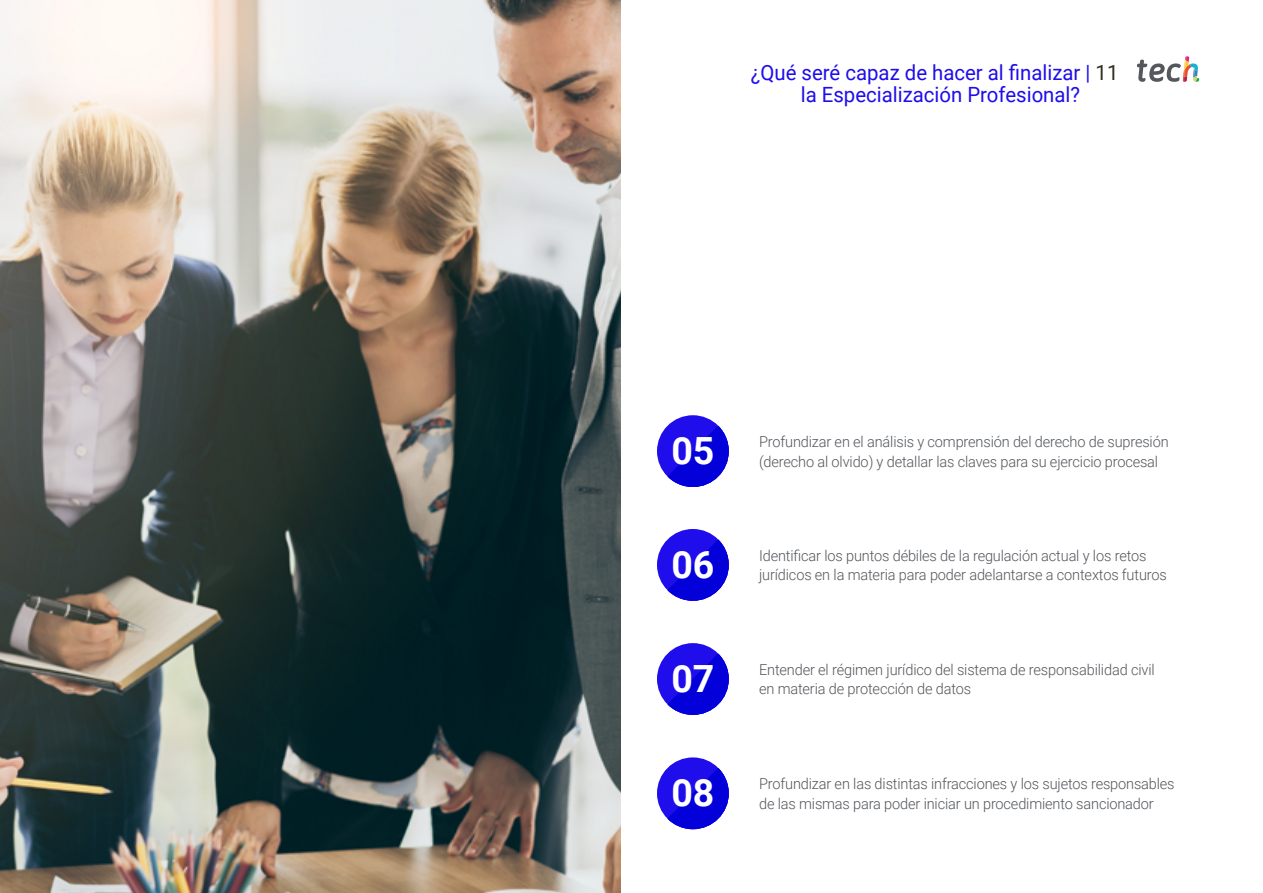
<style>
.page{position:relative;width:1263px;height:893px;background:#fff}
.page>*{position:absolute;margin:0;border:0;box-sizing:border-box;transform-origin:0 0}
.t1{font:700 37.5px "Roboto";color:#fff}
.t2{font:21px/22.5px "Roboto";color:#1f0dec;text-align:center}
.t3{font:300 15px/19.5px "Roboto";letter-spacing:-.01em;color:#52555b}
.s1{color:#312e20}
</style>
<div class="page">
<div style="left:657px;top:529px;width:72px;height:72px;background:#1f0dec;border-radius:50%"></div>
<svg style="left:667px;top:539px;width:62px;height:62px"></svg>
<div style="left:657px;top:757px;width:72px;height:72px;background:#1f0dec;border-radius:50%"></div>
<svg style="left:667px;top:768px;width:62px;height:61px"></svg>
<div style="left:657px;top:643px;width:72px;height:72px;background:#1f0dec;border-radius:50%"></div>
<svg style="left:667px;top:654px;width:62px;height:61px"></svg>
<div style="left:657px;top:415px;width:72px;height:72px;background:#1f0dec;border-radius:50%"></div>
<svg style="left:667px;top:426px;width:62px;height:61px"></svg>
<img style="left:0;top:0;width:621px;height:893px">
<svg style="left:1137px;top:56px;width:62px;height:26px"></svg>
<h2 class="t2" style="left:751px;top:60px;width:369px">¿Qué seré capaz de hacer al finalizar | <span class="s1">11 </span>la Especialización Profesional?</h2>
<h1 class="t1" style="left:671px;top:424px;width:45px">05</h1>
<p class="t3" style="left:759px;top:431px;width:411px">Profundizar en el análisis y comprensión del derecho de supresión</p>
<p class="t3" style="left:759px;top:451px;width:401px">(derecho al olvido) y detallar las claves para su ejercicio procesal</p>
<h1 class="t1" style="left:671px;top:538px;width:45px">06</h1>
<p class="t3" style="left:759px;top:545px;width:409px">Identificar los puntos débiles de la regulación actual y los retos jurídicos en la materia para poder adelantarse a contextos futuros</p>
<h1 class="t1" style="left:671px;top:652px;width:45px">07</h1>
<p class="t3" style="left:759px;top:659px;width:397px">Entender el régimen jurídico del sistema de responsabilidad civil en materia de protección de datos</p>
<h1 class="t1" style="left:671px;top:766px;width:45px">08</h1>
<p class="t3" style="left:759px;top:773px;width:417px">Profundizar en las distintas infracciones y los sujetos responsables de las mismas para poder iniciar un procedimiento sancionador</p>
</div>
